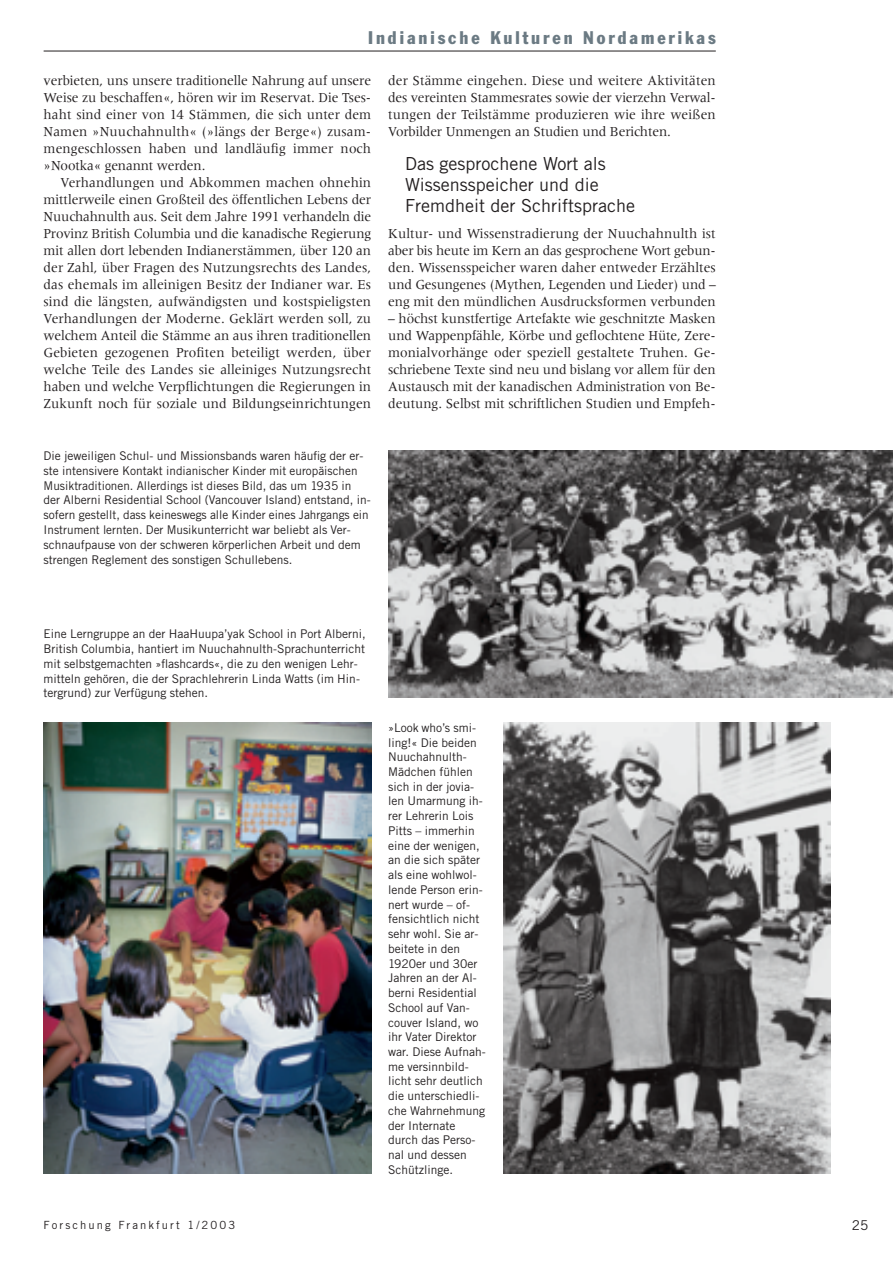
<style>
.page{position:relative;width:893px;height:1263px;background:#fff}
.page>*{position:absolute;margin:0;border:0;box-sizing:border-box;transform-origin:0 0}
.t1{font:18px/21px "Trade Gothic";color:#231f20}
.t2{font:condensed 18px "Franklin Gothic";letter-spacing:.16em;color:#6b7a83}
.t3{font:14.25px/17px "Meridien";letter-spacing:-.005em;color:#231f20;text-align:justify;scale:.95 1}
.t4{font:13.5px "Trade Gothic";color:#231f20}
.t5{font:12px/14.7px "Trade Gothic";color:#231f20}
.t6{font:11.25px "Trade Gothic";letter-spacing:.185em;color:#231f20}
</style>
<div class="page">
<hr style="left:44px;top:51px;width:671px;height:1px;background:#231f20">
<img style="left:388px;top:451px;width:504px;height:246px">
<img style="left:44px;top:723px;width:327px;height:451px">
<img style="left:503px;top:723px;width:327px;height:451px">
<p class="t2" style="left:368px;top:31px;width:349px">Indianische Kulturen Nordamerikas</p>
<p class="t3" style="left:44px;top:73px;width:346px">verbieten, uns unsere traditionelle Nahrung auf unsere Weise zu beschaffen«, hören wir im Reservat. Die Tses&shy;haht sind einer von 14 Stämmen, die sich unter dem Namen »Nuuchahnulth« (»längs der Berge«) zusam&shy;mengeschlossen haben und landläufig immer noch »Nootka« genannt werden.</p>
<p class="t3" style="left:44px;top:175px;width:346px;text-indent:17px">Verhandlungen und Abkommen machen ohnehin mittlerweile einen Großteil des öffentlichen Lebens der Nuuchahnulth aus. Seit dem Jahre 1991 verhandeln die Provinz British Columbia und die kanadische Regierung mit allen dort lebenden Indianerstämmen, über 120 an der Zahl, über Fragen des Nutzungsrechts des Landes, das ehemals im alleinigen Besitz der Indianer war. Es sind die längsten, aufwändigsten und kostspieligsten Verhandlungen der Moderne. Geklärt werden soll, zu welchem Anteil die Stämme an aus ihren traditionellen Gebieten gezogenen Profiten beteiligt werden, über welche Teile des Landes sie alleiniges Nutzungsrecht haben und welche Verpflichtungen die Regierungen in Zukunft noch für soziale und Bildungseinrichtungen</p>
<p class="t5" style="left:44px;top:449px;width:328px">Die jeweiligen Schul- und Missionsbands waren häufig der er&shy;ste intensivere Kontakt indianischer Kinder mit europäischen Musiktraditionen. Allerdings ist dieses Bild, das um 1935 in der Alberni Residential School (Vancouver Island) entstand, in&shy;sofern gestellt, dass keineswegs alle Kinder eines Jahrgangs ein Instrument lernten. Der Musikunterricht war beliebt als Ver&shy;schnaufpause von der schweren körperlichen Arbeit und dem strengen Reglement des sonstigen Schullebens.</p>
<p class="t3" style="left:388px;top:73px;width:346px">der Stämme eingehen. Diese und weitere Aktivitäten des vereinten Stammesrates sowie der vierzehn Verwal&shy;tungen der Teilstämme produzieren wie ihre weißen Vorbilder Unmengen an Studien und Berichten.</p>
<p class="t1" style="left:405px;top:155px;width:231px">Das gesprochene Wort als<br>Wissensspeicher und die<br>Fremdheit der Schriftsprache</p>
<p class="t3" style="left:388px;top:226px;width:346px">Kultur- und Wissenstradierung der Nuuchahnulth ist aber bis heute im Kern an das gesprochene Wort gebun&shy;den. Wissensspeicher waren daher entweder Erzähltes und Gesungenes (Mythen, Legenden und Lieder) und – eng mit den mündlichen Ausdrucksformen verbunden</p>
<p class="t3" style="left:388px;top:311px;width:346px">– höchst kunstfertige Artefakte wie geschnitzte Masken und Wappenpfähle, Körbe und geflochtene Hüte, Zere&shy;monialvorhänge oder speziell gestaltete Truhen. Ge&shy;schriebene Texte sind neu und bislang vor allem für den Austausch mit der kanadischen Administration von Be&shy;deutung. Selbst mit schriftlichen Studien und Empfeh-</p>
<p class="t5" style="left:44px;top:627px;width:323px">Eine Lerngruppe an der HaaHuupa’yak School in Port Alberni, British Columbia, hantiert im Nuuchahnulth-Sprachunterricht mit selbstgemachten »flashcards«, die zu den wenigen Lehr&shy;mitteln gehören, die der Sprachlehrerin Linda Watts (im Hin&shy;tergrund) zur Verfügung stehen.</p>
<p class="t6" style="left:44px;top:1221px;width:193px">Forschung Frankfurt 1/2003</p>
<p class="t5" style="left:388px;top:721px;width:99px">»Look who’s smi&shy;ling!« Die beiden<br>Nuuchahnulth-<br>Mädchen fühlen sich in der jovia&shy;len Umarmung ih&shy;rer Lehrerin Lois<br>Pitts – immerhin eine der wenigen, an die sich später als eine wohlwol&shy;lende Person erin&shy;nert wurde – of&shy;fensichtlich nicht sehr wohl. Sie ar&shy;beitete in den<br>1920er und 30er<br>Jahren an der Al&shy;berni Residential<br>School auf Van&shy;couver Island, wo ihr Vater Direktor war. Diese Aufnah&shy;me versinnbild&shy;licht sehr deutlich die unterschiedli&shy;che Wahrnehmung der Internate durch das Perso&shy;nal und dessen<br>Schützlinge.</p>
<p class="t4" style="left:851px;top:1220px;width:18px">25</p>
</div>
